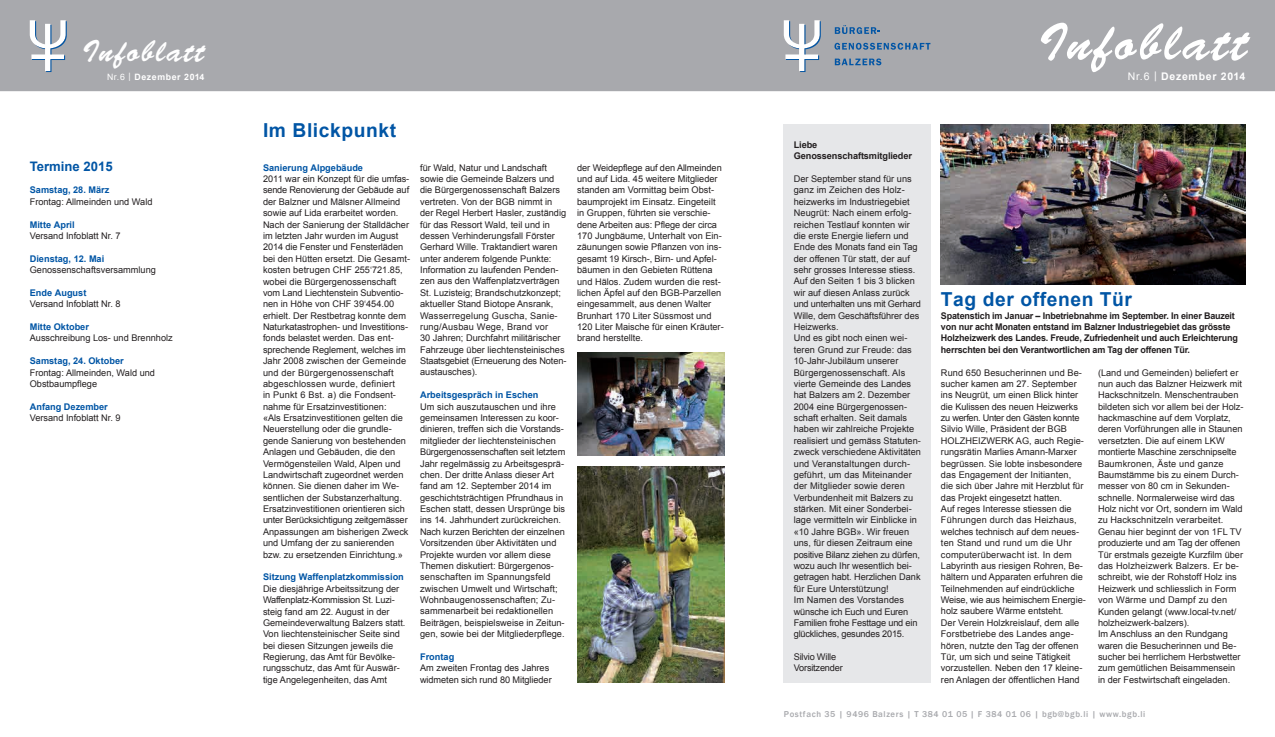
<style>
.page{position:relative;width:1275px;height:737px;background:#fff}
.page>*{position:absolute;margin:0;border:0;box-sizing:border-box;transform-origin:0 0}
.t1{font:52.5px "Brush Script Std";letter-spacing:.07em;color:#fff}
.t2{font:30.62px "Brush Script Std";letter-spacing:.07em;color:#fff}
.t3{font:700 19.25px "Arial";letter-spacing:.03em;color:#0155a5}
.t4{font:700 13.12px "Arial";color:#0155a5}
.t5{font:700 10.5px "Arial";letter-spacing:.07em;color:#fff}
.t6{font:9.19px/11.4px "Arial";color:#231f20}
.t7{font:700 9.19px/11.4px "Arial";letter-spacing:-.02em;color:#231f20}
.t8{font:700 9.19px "Arial";color:#0155a5}
.t9{font:9.19px/11.4px "Arial";letter-spacing:-.02em;color:#231f20}
.t10{font:500 8.75px "Franklin Gothic";letter-spacing:.07em;color:#a8a9ad}
.t11{font:700 8.75px "Arial";letter-spacing:.07em;color:#fff}
.s1{font-weight:400}
</style>
<div class="page">
<div style="left:0;top:0;width:1275px;height:91px;background:#a8a9ad"></div>
<svg style="left:786px;top:21px;width:35px;height:51px"></svg>
<svg style="left:835px;top:25px;width:45px;height:9px"></svg>
<svg style="left:834px;top:43px;width:96px;height:7px"></svg>
<svg style="left:835px;top:58px;width:46px;height:7px"></svg>
<svg style="left:32px;top:21px;width:35px;height:51px"></svg>
<div style="left:784px;top:124px;width:147px;height:559px;background:#e6e7e9"></div>
<img style="left:941px;top:124px;width:304px;height:160px">
<img style="left:577px;top:466px;width:147px;height:217px">
<img style="left:577px;top:353px;width:147px;height:102px">
<h1 class="t1" style="left:1038px;top:13px;width:211px">Infoblatt</h1>
<h2 class="t2" style="left:82px;top:34px;width:124px">Infoblatt</h2>
<p class="t11" style="left:107px;top:72px;width:99px"><span class="s1">Nr.6 |</span> Dezember 2014</p>
<p class="t5" style="left:1128px;top:70px;width:119px"><span class="s1">Nr.6 |</span> Dezember 2014</p>
<h3 class="t4" style="left:30px;top:159px;width:84px">Termine 2015</h3>
<p class="t8" style="left:30px;top:185px;width:81px">Samstag, 28. März</p>
<p class="t6" style="left:30px;top:196px;width:124px">Frontag: Allmeinden und Wald</p>
<p class="t8" style="left:30px;top:219px;width:46px">Mitte April</p>
<p class="t6" style="left:30px;top:230px;width:92px">Versand Infoblatt Nr. 7</p>
<p class="t8" style="left:30px;top:253px;width:76px">Dienstag, 12. Mai</p>
<p class="t6" style="left:30px;top:264px;width:128px">Genossenschaftsversammlung</p>
<p class="t8" style="left:30px;top:287px;width:58px">Ende August</p>
<p class="t6" style="left:30px;top:298px;width:92px">Versand Infoblatt Nr. 8</p>
<p class="t8" style="left:30px;top:321px;width:61px">Mitte Oktober</p>
<p class="t6" style="left:30px;top:332px;width:144px">Ausschreibung Los- und Brennholz</p>
<p class="t8" style="left:30px;top:356px;width:95px">Samstag, 24. Oktober</p>
<p class="t6" style="left:30px;top:366px;width:127px">Frontag: Allmeinden, Wald und<br>Obstbaumpflege</p>
<p class="t8" style="left:30px;top:401px;width:80px">Anfang Dezember</p>
<p class="t6" style="left:30px;top:412px;width:92px">Versand Infoblatt Nr. 9</p>
<h3 class="t3" style="left:263px;top:119px;width:135px">Im Blickpunkt</h3>
<p class="t8" style="left:263px;top:162px;width:102px">Sanierung Alpgebäude</p>
<p class="t6" style="left:263px;top:173px;width:149px">2011 war ein Konzept für die umfas&shy;sende Renovierung der Gebäude auf der Balzner und Mälsner Allmeind sowie auf Lida erarbeitet worden.<br>Nach der Sanierung der Stalldächer im letzten Jahr wurden im August 2014 die Fenster und Fensterläden bei den Hütten ersetzt. Die Gesamt&shy;kosten betrugen CHF 255‘721.85, wobei die Bürgergenossenschaft vom Land Liechtenstein Subventio&shy;nen in Höhe von CHF 39‘454.00 erhielt. Der Restbetrag konnte dem Naturkatastrophen- und Investitions&shy;fonds belastet werden. Das ent&shy;sprechende Reglement, welches im Jahr 2008 zwischen der Gemeinde und der Bürgergenossenschaft abgeschlossen wurde, definiert<br>in Punkt 6 Bst. a) die Fondsent&shy;nahme für Ersatzinvestitionen:<br>«Als Ersatzinvestitionen gelten die Neuerstellung oder die grundle&shy;gende Sanierung von bestehenden Anlagen und Gebäuden, die den Vermögensteilen Wald, Alpen und Landwirtschaft zugeordnet werden können. Sie dienen daher im We&shy;sentlichen der Substanzerhaltung.<br>Ersatzinvestitionen orientieren sich unter Berücksichtigung zeitgemässer Anpassungen am bisherigen Zweck und Umfang der zu sanierenden bzw. zu ersetzenden Einrichtung.»</p>
<p class="t8" style="left:263px;top:572px;width:142px">Sitzung Waffenplatzkommission</p>
<p class="t6" style="left:263px;top:583px;width:144px">Die diesjährige Arbeitssitzung der Waffenplatz-Kommission St. Luzi&shy;steig fand am 22. August in der Gemeindeverwaltung Balzers statt.<br>Von liechtensteinischer Seite sind bei diesen Sitzungen jeweils die Regierung, das Amt für Bevölke&shy;rungsschutz, das Amt für Auswär&shy;tige Angelegenheiten, das Amt</p>
<p class="t6" style="left:420px;top:162px;width:148px">für Wald, Natur und Landschaft sowie die Gemeinde Balzers und die Bürgergenossenschaft Balzers vertreten. Von der BGB nimmt in der Regel Herbert Hasler, zuständig für das Ressort Wald, teil und in dessen Verhinderungsfall Förster Gerhard Wille. Traktandiert waren unter anderem folgende Punkte:<br>Information zu laufenden Penden&shy;zen aus den Waffenplatzverträgen St. Luzisteig; Brandschutzkonzept; aktueller Stand Biotope Ansrank, Wasserregelung Guscha, Sanie&shy;rung/Ausbau Wege, Brand vor<br>30 Jahren; Durchfahrt militärischer Fahrzeuge über liechtensteinisches Staatsgebiet (Erneuerung des Noten&shy;austausches).</p>
<p class="t8" style="left:420px;top:390px;width:120px">Arbeitsgespräch in Eschen</p>
<p class="t6" style="left:420px;top:401px;width:147px">Um sich auszutauschen und ihre gemeinsamen Interessen zu koor&shy;dinieren, treffen sich die Vorstands&shy;mitglieder der liechtensteinischen Bürgergenossenschaften seit letztem Jahr regelmässig zu Arbeitsgesprä&shy;chen. Der dritte Anlass dieser Art fand am 12. September 2014 im geschichtsträchtigen Pfrundhaus in Eschen statt, dessen Ursprünge bis ins 14. Jahrhundert zurückreichen.<br>Nach kurzen Berichten der einzelnen Vorsitzenden über Aktivitäten und Projekte wurden vor allem diese Themen diskutiert: Bürgergenos&shy;senschaften im Spannungsfeld zwischen Umwelt und Wirtschaft; Wohnbaugenossenschaften; Zu&shy;sammenarbeit bei redaktionellen Beiträgen, beispielsweise in Zeitun&shy;gen, sowie bei der Mitgliederpflege.</p>
<p class="t8" style="left:420px;top:651px;width:36px">Frontag</p>
<p class="t6" style="left:420px;top:662px;width:133px">Am zweiten Frontag des Jahres widmeten sich rund 80 Mitglieder</p>
<p class="t6" style="left:577px;top:162px;width:148px">der Weidepflege auf den Allmeinden und auf Lida. 45 weitere Mitglieder standen am Vormittag beim Obst&shy;baumprojekt im Einsatz. Eingeteilt in Gruppen, führten sie verschie&shy;dene Arbeiten aus: Pflege der circa 170 Jungbäume, Unterhalt von Ein&shy;zäunungen sowie Pflanzen von ins&shy;gesamt 19 Kirsch-, Birn- und Apfel&shy;bäumen in den Gebieten Rüttena und Hälos. Zudem wurden die rest&shy;lichen Äpfel auf den BGB-Parzellen eingesammelt, aus denen Walter Brunhart 170 Liter Süssmost und 120 Liter Maische für einen Kräuter&shy;brand herstellte.</p>
<p class="t7" style="left:794px;top:139px;width:120px">Liebe<br>Genossenschaftsmitglieder</p>
<p class="t6" style="left:794px;top:173px;width:129px">Der September stand für uns ganz im Zeichen des Holz&shy;heizwerks im Industriegebiet<br>Neugrüt: Nach einem erfolg&shy;reichen Testlauf konnten wir die erste Energie liefern und<br>Ende des Monats fand ein Tag der offenen Tür statt, der auf sehr grosses Interesse stiess.<br>Auf den Seiten 1 bis 3 blicken wir auf diesen Anlass zurück und unterhalten uns mit Gerhard<br>Wille, dem Geschäftsführer des<br>Heizwerks.<br>Und es gibt noch einen wei&shy;teren Grund zur Freude: das<br>10-Jahr-Jubiläum unserer<br>Bürgergenossenschaft. Als vierte Gemeinde des Landes hat Balzers am 2. Dezember<br>2004 eine Bürgergenossen&shy;schaft erhalten. Seit damals haben wir zahlreiche Projekte realisiert und gemäss Statuten&shy;zweck verschiedene Aktivitäten und Veranstaltungen durch&shy;geführt, um das Miteinander der Mitglieder sowie deren<br>Verbundenheit mit Balzers zu stärken. Mit einer Sonderbei&shy;lage vermitteln wir Einblicke in «10 Jahre BGB». Wir freuen uns, für diesen Zeitraum eine positive Bilanz ziehen zu dürfen, wozu auch Ihr wesentlich bei&shy;getragen habt. Herzlichen Dank für Eure Unterstützung!<br>Im Namen des Vorstandes wünsche ich Euch und Euren<br>Familien frohe Festtage und ein glückliches, gesundes 2015.</p>
<p class="t9" style="left:794px;top:651px;width:51px">Silvio Wille<br>Vorsitzender</p>
<h3 class="t3" style="left:941px;top:288px;width:193px">Tag der offenen Tür</h3>
<p class="t7" style="left:941px;top:310px;width:298px">Spatenstich im Januar – Inbetriebnahme im September. In einer Bauzeit von nur acht Monaten entstand im Balzner Industriegebiet das grösste Holzheizwerk des Landes. Freude, Zufriedenheit und auch Erleichterung herrschten bei den Verantwortlichen am Tag der offenen Tür.</p>
<p class="t6" style="left:941px;top:366px;width:146px">Rund 650 Besucherinnen und Be&shy;sucher kamen am 27. September ins Neugrüt, um einen Blick hinter die Kulissen des neuen Heizwerks zu werfen. Unter den Gästen konnte<br>Silvio Wille, Präsident der BGB<br>HOLZHEIZWERK AG, auch Regie&shy;rungsrätin Marlies Amann-Marxer begrüssen. Sie lobte insbesondere das Engagement der Initianten,<br>die sich über Jahre mit Herzblut für das Projekt eingesetzt hatten.<br>Auf reges Interesse stiessen die<br>Führungen durch das Heizhaus, welches technisch auf dem neues&shy;ten Stand und rund um die Uhr computerüberwacht ist. In dem<br>Labyrinth aus riesigen Rohren, Be&shy;hältern und Apparaten erfuhren die<br>Teilnehmenden auf eindrückliche<br>Weise, wie aus heimischem Energie&shy;holz saubere Wärme entsteht.<br>Der Verein Holzkreislauf, dem alle<br>Forstbetriebe des Landes ange&shy;hören, nutzte den Tag der offenen<br>Tür, um sich und seine Tätigkeit vorzustellen. Neben den 17 kleine&shy;ren Anlagen der öffentlichen Hand</p>
<p class="t6" style="left:1098px;top:366px;width:147px">(Land und Gemeinden) beliefert er nun auch das Balzner Heizwerk mit<br>Hackschnitzeln. Menschentrauben bildeten sich vor allem bei der Holz&shy;hackmaschine auf dem Vorplatz, deren Vorführungen alle in Staunen versetzten. Die auf einem LKW montierte Maschine zerschnipselte<br>Baumkronen, Äste und ganze<br>Baumstämme bis zu einem Durch&shy;messer von 80 cm in Sekunden&shy;schnelle. Normalerweise wird das<br>Holz nicht vor Ort, sondern im Wald zu Hackschnitzeln verarbeitet.<br>Genau hier beginnt der von 1FL TV produzierte und am Tag der offenen<br>Tür erstmals gezeigte Kurzfilm über das Holzheizwerk Balzers. Er be&shy;schreibt, wie der Rohstoff Holz ins<br>Heizwerk und schliesslich in Form von Wärme und Dampf zu den<br>Kunden gelangt (www.local-tv.net/ holzheizwerk-balzers).<br>Im Anschluss an den Rundgang waren die Besucherinnen und Be&shy;sucher bei herrlichem Herbstwetter zum gemütlichen Beisammensein in der Festwirtschaft eingeladen.</p>
<p class="t10" style="left:784px;top:708px;width:363px">Postfach 35 | 9496 Balzers | T 384 01 05 | F 384 01 06 | bgb@bgb.li | www.bgb.li</p>
</div>
